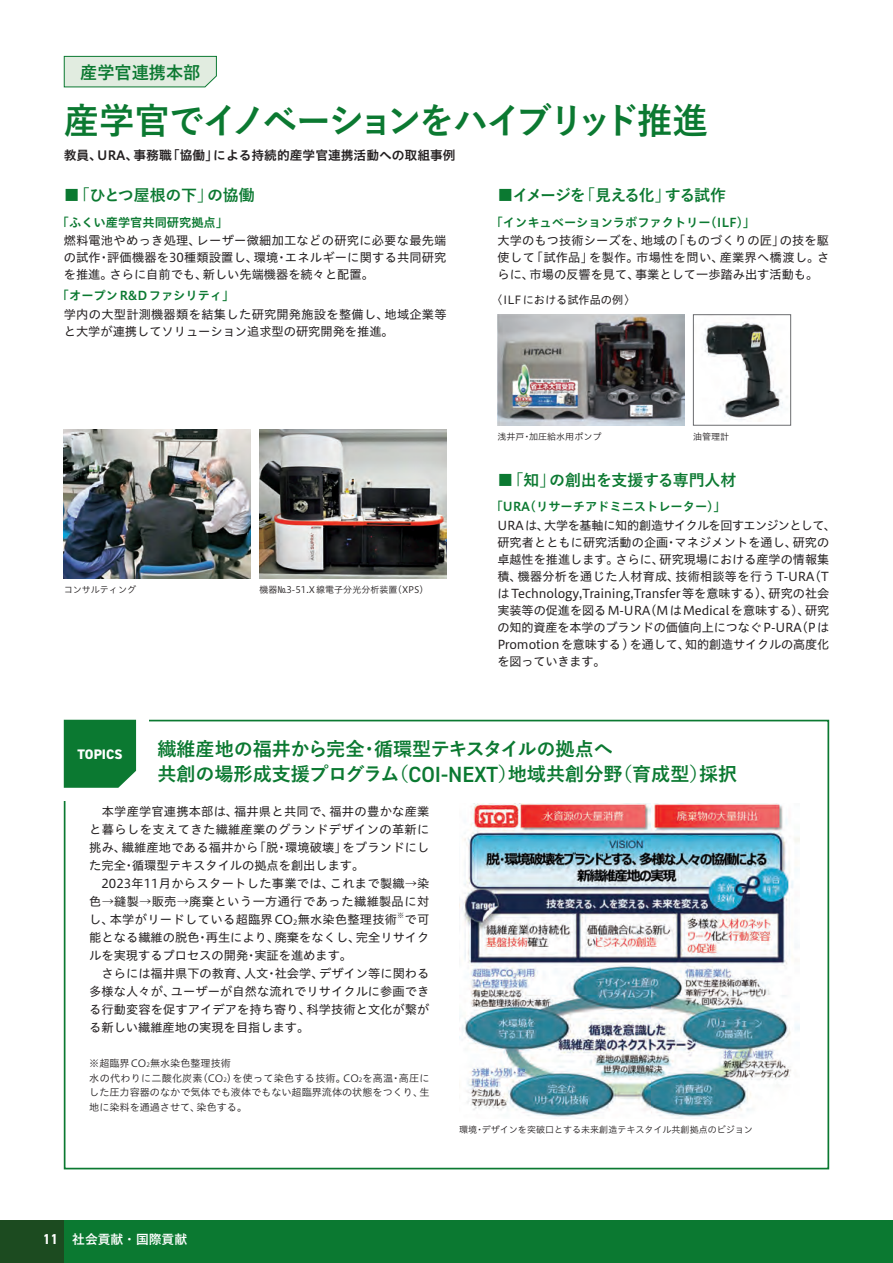
<style>
.page{position:relative;width:893px;height:1263px;background:#fff}
.page>*{position:absolute;margin:0;border:0;box-sizing:border-box;transform-origin:0 0}
.t1{font:700 36.15px "Yu Go";letter-spacing:-.085em;color:#0b7931}
.t2{font:700 19.2px/25.5px "Yu Go";color:#0b7931}
.t3{font:700 17.55px "Yu Go";color:#0b7931}
.t4{font:700 15.9px "Yu Go";letter-spacing:-.005em;color:#0b7931}
.t5{font:700 15.9px "Yu Go";letter-spacing:-.075em;color:#0b7931}
.t6{font:700 14.4px "DIN2014";color:#fff}
.t7{font:800 13.8px "DIN2014";color:#fff}
.t8{font:12.75px "Hiragino UD Sans Std W6";color:#231f20}
.t9{font:700 12.75px "Yu Go";color:#fff}
.t10{font:12.15px/17px "Hiragino UD Sans Std W4";letter-spacing:.005em;color:#231f20}
.t11{font:12.15px "Hiragino UD Sans Std W6";color:#0b7931}
.t12{font:11.1px "Hiragino UD Sans Std W4";color:#231f20}
.t13{font:10.05px/14.9px "Hiragino UD Sans Std W3";color:#231f20}
.t14{font:9px "Hiragino UD Sans Std W3";color:#231f20}
.t15{font:7.2px "Hiragino UD Sans Std W4";color:#231f20}
.s1{font-family:"DIN2014";font-weight:600;font-size:22.05px}
.s2{font-size:7.2px}
.s3{font-size:5.85px}
</style>
<div class="page">
<div style="left:0;top:1220px;width:893px;height:43px;background:#0b7931"></div>
<div style="left:0;top:1220px;width:64px;height:43px;background:#1c4b20"></div>
<svg style="left:63px;top:55px;width:154px;height:33px;background:#d3e4d5"></svg>
<img style="left:64px;top:429px;width:187px;height:149px">
<img style="left:497px;top:315px;width:188px;height:110px">
<img style="left:704px;top:318px;width:84px;height:104px">
<div style="left:693px;top:314px;width:98px;height:111px;border:1px solid #6c6d70"></div>
<img style="left:259px;top:429px;width:187px;height:149px">
<div style="left:64px;top:720px;width:72px;height:68px;background:#0b7931"></div>
<img style="left:459px;top:803px;width:340px;height:315px">
<h3 class="t3" style="left:80px;top:63px;width:122px">産学官連携本部</h3>
<h1 class="t1" style="left:64px;top:100px;width:646px">産学官でイノベーションをハイブリッド推進</h1>
<p class="t8" style="left:64px;top:145px;width:393px">教員、URA、事務職「協働」による持続的産学官連携活動への取組事例</p>
<h3 class="t4" style="left:64px;top:186px;width:192px">■「ひとつ屋根の下」の協働</h3>
<p class="t11" style="left:57px;top:213px;width:173px">「ふくい産学官共同研究拠点」</p>
<p class="t10" style="left:64px;top:231px;width:384px;text-align:justify">燃料電池やめっき処理、レーザー微細加工などの研究に必要な最先端の試作・評価機器を30種類設置し、環境・エネルギーに関する共同研究を推進。さらに自前でも、新しい先端機器を続々と配置。</p>
<p class="t11" style="left:57px;top:287px;width:179px">「オープンR&amp;Dファシリティ」</p>
<p class="t10" style="left:64px;top:305px;width:384px">学内の大型計測機器類を結集した研究開発施設を整備し、地域企業等と大学が連携してソリューション追求型の研究開発を推進。</p>
<p class="t14" style="left:64px;top:582px;width:74px">コンサルティング</p>
<p class="t14" style="left:259px;top:582px;width:171px">機器№3-51.X線電子分光分析装置（XPS）</p>
<h3 class="t5" style="left:497px;top:186px;width:230px">■イメージを「見える化」する試作</h3>
<p class="t11" style="left:491px;top:213px;width:266px">「インキュベーションラボファクトリー（ILF）」</p>
<p class="t10" style="left:497px;top:231px;width:333px;text-align:justify">大学のもつ技術シーズを、地域の「ものづくりの匠」の技を駆使して「試作品」を製作。市場性を問い、産業界へ橋渡し。さらに、市場の反響を見て、事業として一歩踏み出す活動も。</p>
<p class="t12" style="left:491px;top:291px;width:146px">〈ILFにおける試作品の例〉</p>
<p class="t14" style="left:497px;top:429px;width:105px">浅井戸・加圧給水用ポンプ</p>
<p class="t14" style="left:693px;top:429px;width:38px">油管理計</p>
<h3 class="t4" style="left:497px;top:471px;width:240px">■「知」の創出を支援する専門人材</h3>
<p class="t11" style="left:491px;top:498px;width:236px">「URA（リサーチアドミニストレーター）」</p>
<p class="t10" style="left:497px;top:516px;width:340px">URAは、大学を基軸に知的創造サイクルを回すエンジンとして、研究者とともに研究活動の企画・マネジメントを通し、研究の卓越性を推進します。さらに、研究現場における産学の情報集積、機器分析を通じた人材育成、技術相談等を行う T-URA（TはTechnology,Training,Transfer等を意味する）、研究の社会実装等の促進を図るM-URA(MはMedicalを意味する）、研究の知的資産を本学のブランドの価値向上につなぐP-URA（PはPromotionを意味する)を通して、知的創造サイクルの高度化を図っていきます。</p>
<p class="t7" style="left:78px;top:744px;width:46px">TOPICS</p>
<h2 class="t2" style="left:157px;top:736px;width:582px">繊維産地の福井から完全・循環型テキスタイルの拠点へ<br>共創の場形成支援プログラム（<span class="s1">COI-NEXT</span>）地域共創分野（育成型）採択</h2>
<p class="t10" style="left:89px;top:801px;width:342px;line-height:18px">　本学産学官連携本部は、福井県と共同で、福井の豊かな産業と暮らしを支えてきた繊維産業のグランドデザインの革新に挑み、繊維産地である福井から「脱・環境破壊」をブランドにした完全・循環型テキスタイルの拠点を創出します。<br>　2023年11月からスタートした事業では、これまで製織→染色→縫製→販売→廃棄という一方通行であった繊維製品に対し、本学がリードしている超臨界 CO<span class="s2">2</span>無水染色整理技術</p>
<p class="t15" style="left:397px;top:910px;width:9px">※</p>
<p class="t10" style="left:89px;top:910px;width:342px;line-height:18px;text-indent:315px">で可能となる繊維の脱色・再生により、廃棄をなくし、完全リサイクルを実現するプロセスの開発・実証を進めます。<br>　さらには福井県下の教育、人文・社会学、デザイン等に関わる多様な人々が、ユーザーが自然な流れでリサイクルに参画できる行動変容を促すアイデアを持ち寄り、科学技術と文化が繋がる新しい繊維産地の実現を目指します。</p>
<p class="t13" style="left:89px;top:1055px;width:342px">※超臨界CO<span class="s3">2</span>無水染色整理技術<br>水の代わりに二酸化炭素（CO<span class="s3">2</span>）を使って染色する技術。CO<span class="s3">2</span>を高温・高圧にした圧力容器のなかで気体でも液体でもない超臨界流体の状態をつくり、生地に染料を通過させて、染色する。</p>
<p class="t14" style="left:459px;top:1122px;width:295px">環境・デザインを突破口とする未来創造テキスタイル共創拠点のビジョン</p>
<p class="t6" style="left:43px;top:1229px;width:17px">11</p>
<p class="t9" style="left:72px;top:1232px;width:116px">社会貢献・国際貢献</p>
</div>
